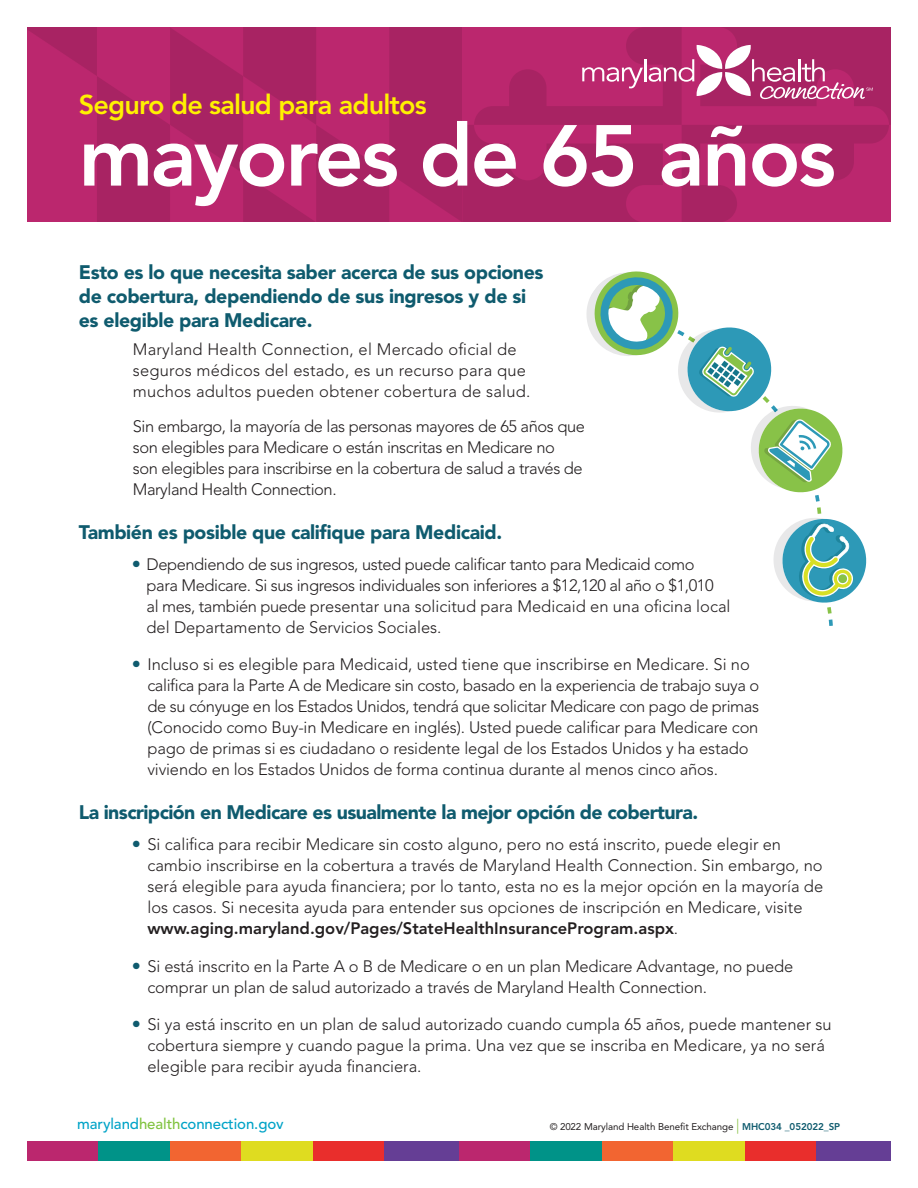
<style>
.page{position:relative;width:918px;height:1188px;background:#fff}
.page>*{position:absolute;margin:0;border:0;box-sizing:border-box;transform-origin:0 0}
.t1{font:800 85.5px "Avenir LT Std";letter-spacing:-.03em;color:#fff}
.t2{font:800 27px "Avenir LT Std";letter-spacing:-.03em;color:#fff101}
.t3{font:900 19.5px/24px "Avenir LT Std";letter-spacing:-.02em;color:#0f5b6e}
.t4{font:300 16.5px/21px "Avenir LT Std";letter-spacing:-.01em;color:#231f20}
.t5{font:300 16.5px/21px "Avenir LT Std";letter-spacing:.015em;color:#231f20}
.t6{font:500 15px "Avenir LT Std";letter-spacing:-.005em;color:#00a3c7}
.t7{font:9.75px "Avenir LT Std";letter-spacing:-.005em;color:#231f20}
.s1{font-weight:800}
.s2{color:#81c340}
.s3{font-weight:300;font-size:15px;color:#89c248}
.s4{font-weight:800;color:#0f5b6e}
</style>
<div class="page">
<svg style="left:27px;top:27px;width:435px;height:195px;background:#b12468"></svg>
<svg style="left:462px;top:27px;width:429px;height:195px;background:#b12568"></svg>
<svg style="left:474px;top:27px;width:415px;height:195px;background:#b42d6e"></svg>
<div style="left:27px;top:1142px;width:74px;height:19px;background:#bb276e"></div>
<div style="left:459px;top:1142px;width:74px;height:19px;background:#bb276e"></div>
<div style="left:99px;top:1142px;width:74px;height:19px;background:#009388"></div>
<div style="left:531px;top:1142px;width:74px;height:19px;background:#009388"></div>
<div style="left:170px;top:1142px;width:74px;height:19px;background:#f26531"></div>
<div style="left:602px;top:1142px;width:74px;height:19px;background:#f26531"></div>
<div style="left:242px;top:1142px;width:74px;height:19px;background:#dfdc20"></div>
<div style="left:674px;top:1142px;width:74px;height:19px;background:#dfdc20"></div>
<div style="left:313px;top:1142px;width:74px;height:19px;background:#e92e2c"></div>
<div style="left:745px;top:1142px;width:74px;height:19px;background:#e92e2c"></div>
<div style="left:385px;top:1142px;width:74px;height:19px;background:#653e95"></div>
<div style="left:817px;top:1142px;width:74px;height:19px;background:#653e95"></div>
<svg style="left:586px;top:271px;width:281px;height:355px"></svg>
<h2 class="t2" style="left:79px;top:88px;width:350px">Seguro de salud para adultos</h2>
<h1 class="t1" style="left:79px;top:105px;width:759px">mayores de 65 años</h1>
<p class="t3" style="left:79px;top:260px;width:466px">Esto es lo que necesita saber acerca de sus opciones de cobertura, dependiendo de sus ingresos y de si es elegible para Medicare.</p>
<p class="t5" style="left:133px;top:339px;width:399px">Maryland Health Connection, el Mercado oficial de seguros médicos del estado, es un recurso para que muchos adultos pueden obtener cobertura de salud.</p>
<p class="t4" style="left:133px;top:415px;width:454px">Sin embargo, la mayoría de las personas mayores de 65 años que son elegibles para Medicare o están inscritas en Medicare no<br>son elegibles para inscribirse en la cobertura de salud a través de Maryland Health Connection.</p>
<p class="t3" style="left:79px;top:520px;width:425px">También es posible que califique para Medicaid.</p>
<p class="t4" style="left:147px;top:553px;width:585px;text-indent:-14px"><sup>●</sup> Dependiendo de sus ingresos, usted puede calificar tanto para Medicaid como<br>para Medicare. Si sus ingresos individuales son inferiores a $12,120 al año o $1,010<br>al mes, también puede presentar una solicitud para Medicaid en una oficina local del Departamento de Servicios Sociales.</p>
<p class="t4" style="left:147px;top:654px;width:613px;text-indent:-15px"><sup>●</sup> Incluso si es elegible para Medicaid, usted tiene que inscribirse en Medicare. Si no califica para la Parte A de Medicare sin costo, basado en la experiencia de trabajo suya o de su cónyuge en los Estados Unidos, tendrá que solicitar Medicare con pago de primas (Conocido como Buy-in Medicare en inglés). Usted puede calificar para Medicare con pago de primas si es ciudadano o residente legal de los Estados Unidos y ha estado viviendo en los Estados Unidos de forma continua durante al menos cinco años.</p>
<p class="t3" style="left:79px;top:800px;width:621px">La inscripción en Medicare es usualmente la mejor opción de cobertura.</p>
<p class="t4" style="left:147px;top:834px;width:677px;text-indent:-15px"><sup>●</sup> Si califica para recibir Medicare sin costo alguno, pero no está inscrito, puede elegir en cambio inscribirse en la cobertura a través de Maryland Health Connection. Sin embargo, no será elegible para ayuda financiera; por lo tanto, esta no es la mejor opción en la mayoría de los casos. Si necesita ayuda para entender sus opciones de inscripción en Medicare, visite <span class="s1">www.aging.maryland.gov/Pages/StateHealthInsuranceProgram.aspx</span>.</p>
<p class="t4" style="left:147px;top:955px;width:647px;text-indent:-15px"><sup>●</sup> Si está inscrito en la Parte A o B de Medicare o en un plan Medicare Advantage, no puede comprar un plan de salud autorizado a través de Maryland Health Connection.</p>
<p class="t4" style="left:147px;top:1014px;width:686px;text-indent:-15px"><sup>●</sup> Si ya está inscrito en un plan de salud autorizado cuando cumpla 65 años, puede mantener su cobertura siempre y cuando pague la prima. Una vez que se inscriba en Medicare, ya no será elegible para recibir ayuda financiera.</p>
<p class="t6" style="left:77px;top:1115px;width:208px">maryland<span class="s2">health</span>connection.gov</p>
<p class="t7" style="left:550px;top:1121px;width:292px">© 2022 Maryland Health Benefit Exchange <span class="s3">|</span> <span class="s4">MHC034 _052022_SP</span></p>
</div>
